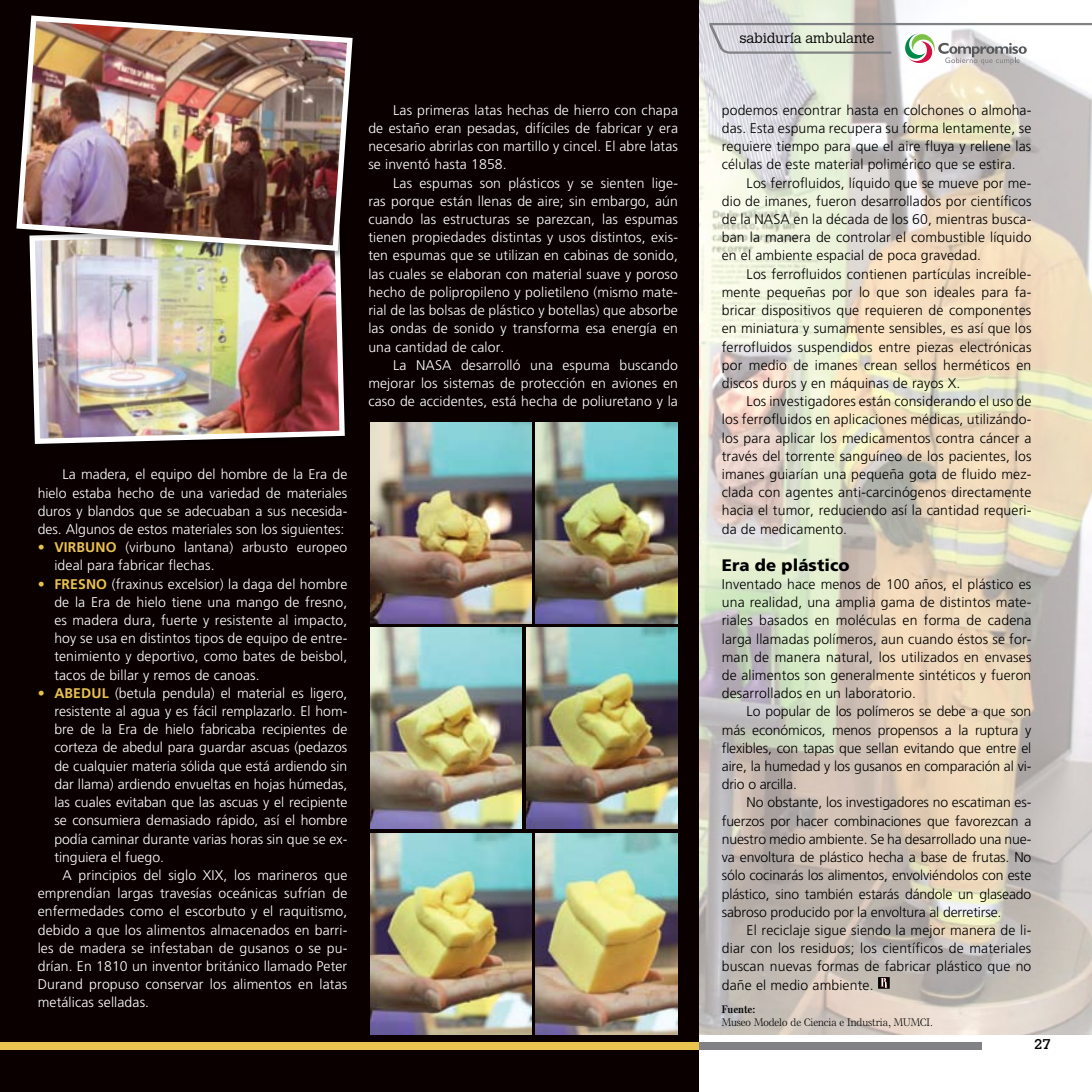
<style>
.page{position:relative;width:1092px;height:1092px;background:#fff}
.page>*{position:absolute;margin:0;border:0;box-sizing:border-box;transform-origin:0 0}
.t1{font:900 16.62px "Frutiger LT";letter-spacing:.005em;color:#000}
.t2{font:300 14px/18.2px "Frutiger CE";letter-spacing:.01em;color:#000;text-align:justify}
.t3{font:300 14px/18.2px "Frutiger CE";letter-spacing:.01em;color:#fff;text-align:justify}
.t4{font:300 14px "Calvert";color:#000}
.t5{font:14px "Calvert";color:#000}
.t6{font:300 10.5px "Else NPLLT";color:#000}
.t7{font:700 10.5px "Else NPLLT";color:#000}
.s1{font-weight:700;color:#e9c34f}
</style>
<div class="page">
<div style="left:0;top:1041px;width:981px;height:8px;background:#808285"></div>
<img style="left:698px;top:0;width:393px;height:1034px">
<div style="left:0;top:0;width:698px;height:1091px;background:#0b0000"></div>
<svg style="left:709px;top:23px;width:382px;height:42px"></svg>
<img style="left:30px;top:260px;width:315px;height:184px">
<img style="left:535px;top:833px;width:142px;height:201px">
<img style="left:526px;top:627px;width:151px;height:201px">
<img style="left:535px;top:422px;width:142px;height:201px">
<img style="left:370px;top:833px;width:161px;height:201px">
<img style="left:370px;top:627px;width:151px;height:201px">
<img style="left:370px;top:422px;width:161px;height:201px">
<div style="left:0;top:1042px;width:698px;height:7px;background:#e9c34f"></div>
<div style="left:878px;top:976px;width:11px;height:12px;background:#000"></div>
<svg style="left:880px;top:977px;width:7px;height:10px"></svg>
<div style="left:14px;top:13px;width:348px;height:247px;background:#000;opacity:.35"></div>
<img style="left:14px;top:13px;width:341px;height:241px">
<p class="t3" style="left:368px;top:101px;width:311px;text-indent:25px">Las primeras latas hechas de hierro con chapa de estaño eran pesadas, difíciles de fabricar y era necesario abrirlas con martillo y cincel. El abre latas se inventó hasta 1858.</p>
<p class="t3" style="left:368px;top:173px;width:311px;text-indent:25px">Las espumas son plásticos y se sienten lige&shy;ras porque están llenas de aire; sin embargo, aún cuando las estructuras se parezcan, las espumas tienen propiedades distintas y usos distintos, exis&shy;ten espumas que se utilizan en cabinas de sonido, las cuales se elaboran con material suave y poroso hecho de polipropileno y polietileno (mismo mate&shy;rial de las bolsas de plástico y botellas) que absorbe las ondas de sonido y transforma esa energía en una cantidad de calor.</p>
<p class="t3" style="left:368px;top:355px;width:311px;text-indent:25px">La NASA desarrolló una espuma buscando mejorar los sistemas de protección en aviones en caso de accidentes, está hecha de poliuretano y la</p>
<p class="t3" style="left:38px;top:465px;width:311px;text-indent:25px">La madera, el equipo del hombre de la Era de hielo estaba hecho de una variedad de materiales duros y blandos que se adecuaban a sus necesida&shy;des. Algunos de estos materiales son los siguientes:</p>
<p class="t3" style="left:54px;top:538px;width:294px;text-indent:-17px"><span class="s1">• VIRBUNO</span> (virbuno lantana) arbusto europeo ideal para fabricar flechas.</p>
<p class="t3" style="left:54px;top:574px;width:294px;text-indent:-17px"><span class="s1">• FRESNO</span> (fraxinus excelsior) la daga del hombre de la Era de hielo tiene una mango de fresno, es madera dura, fuerte y resistente al impacto, hoy se usa en distintos tipos de equipo de entre&shy;tenimiento y deportivo, como bates de beisbol, tacos de billar y remos de canoas.</p>
<p class="t3" style="left:38px;top:683px;width:311px"><span class="s1">• ABEDUL</span> (betula pendula) el material es ligero,</p>
<p class="t3" style="left:54px;top:702px;width:294px">resistente al agua y es fácil remplazarlo. El hom-</p>
<p class="t3" style="left:54px;top:720px;width:294px">bre de la Era de hielo fabricaba recipientes de</p>
<p class="t3" style="left:54px;top:738px;width:294px">corteza de abedul para guardar ascuas (pedazos</p>
<p class="t3" style="left:54px;top:756px;width:294px">de cualquier materia sólida que está ardiendo sin</p>
<p class="t3" style="left:54px;top:774px;width:294px">dar llama) ardiendo envueltas en hojas húmedas,</p>
<p class="t3" style="left:54px;top:793px;width:294px">las cuales evitaban que las ascuas y el recipiente</p>
<p class="t3" style="left:54px;top:811px;width:294px">se consumiera demasiado rápido, así el hombre</p>
<p class="t3" style="left:54px;top:829px;width:294px">podía caminar durante varias horas sin que se ex-</p>
<p class="t3" style="left:54px;top:847px;width:111px">tinguiera el fuego.</p>
<p class="t3" style="left:63px;top:865px;width:286px">A principios del siglo XIX, los marineros que</p>
<p class="t3" style="left:38px;top:884px;width:311px">emprendían largas travesías oceánicas sufrían de</p>
<p class="t3" style="left:38px;top:902px;width:311px">enfermedades como el escorbuto y el raquitismo,</p>
<p class="t3" style="left:38px;top:920px;width:311px">debido a que los alimentos almacenados en barri-</p>
<p class="t3" style="left:38px;top:938px;width:311px">les de madera se infestaban de gusanos o se pu-</p>
<p class="t3" style="left:38px;top:956px;width:311px">drían. En 1810 un inventor británico llamado Peter</p>
<p class="t3" style="left:38px;top:975px;width:311px">Durand propuso conservar los alimentos en latas</p>
<p class="t3" style="left:38px;top:993px;width:113px">metálicas selladas.</p>
<p class="t4" style="left:739px;top:30px;width:137px">sabiduría ambulante</p>
<p class="t2" style="left:721px;top:101px;width:311px">podemos encontrar hasta en colchones o almoha&shy;das. Esta espuma recupera su forma lentamente, se requiere tiempo para que el aire fluya y rellene las células de este material polimérico que se estira.</p>
<p class="t2" style="left:721px;top:173px;width:311px;text-indent:25px">Los ferrofluidos, líquido que se mueve por me&shy;dio de imanes, fueron desarrollados por científicos de la NASA en la década de los 60, mientras busca&shy;ban la manera de controlar el combustible líquido en el ambiente espacial de poca gravedad.</p>
<p class="t2" style="left:721px;top:264px;width:311px;text-indent:25px">Los ferrofluidos contienen partículas increíble&shy;mente pequeñas por lo que son ideales para fa&shy;bricar dispositivos que requieren de componentes en miniatura y sumamente sensibles, es así que los ferrofluidos suspendidos entre piezas electrónicas por medio de imanes crean sellos herméticos en discos duros y en máquinas de rayos X.</p>
<p class="t2" style="left:721px;top:392px;width:311px;text-indent:25px">Los investigadores están considerando el uso de los ferrofluidos en aplicaciones médicas, utilizándo&shy;los para aplicar los medicamentos contra cáncer a través del torrente sanguíneo de los pacientes, los imanes guiarían una pequeña gota de fluido mez&shy;clada con agentes anti-carcinógenos directamente hacia el tumor, reduciendo así la cantidad requeri&shy;da de medicamento.</p>
<p class="t1" style="left:721px;top:555px;width:129px">Era de plástico</p>
<p class="t2" style="left:721px;top:574px;width:311px">Inventado hace menos de 100 años, el plástico es una realidad, una amplia gama de distintos mate&shy;riales basados en moléculas en forma de cadena larga llamadas polímeros, aun cuando éstos se for&shy;man de manera natural, los utilizados en envases de alimentos son generalmente sintéticos y fueron desarrollados en un laboratorio.</p>
<p class="t2" style="left:721px;top:702px;width:311px;text-indent:25px">Lo popular de los polímeros se debe a que son más económicos, menos propensos a la ruptura y flexibles, con tapas que sellan evitando que entre el aire, la humedad y los gusanos en comparación al vi&shy;drio o arcilla.</p>
<p class="t2" style="left:721px;top:793px;width:311px;text-indent:25px">No obstante, los investigadores no escatiman es&shy;fuerzos por hacer combinaciones que favorezcan a nuestro medio ambiente. Se ha desarrollado una nue&shy;va envoltura de plástico hecha a base de frutas. No sólo cocinarás los alimentos, envolviéndolos con este plástico, sino también estarás dándole un glaseado sabroso producido por la envoltura al derretirse.</p>
<p class="t2" style="left:721px;top:920px;width:311px;text-indent:25px">El reciclaje sigue siendo la mejor manera de li&shy;diar con los residuos; los científicos de materiales buscan nuevas formas de fabricar plástico que no dañe el medio ambiente.</p>
<p class="t7" style="left:721px;top:1003px;width:35px">Fuente:</p>
<p class="t6" style="left:721px;top:1015px;width:213px">Museo Modelo de Ciencia e Industria, MUMCI.</p>
<p class="t5" style="left:1034px;top:1035px;width:18px">27</p>
</div>
